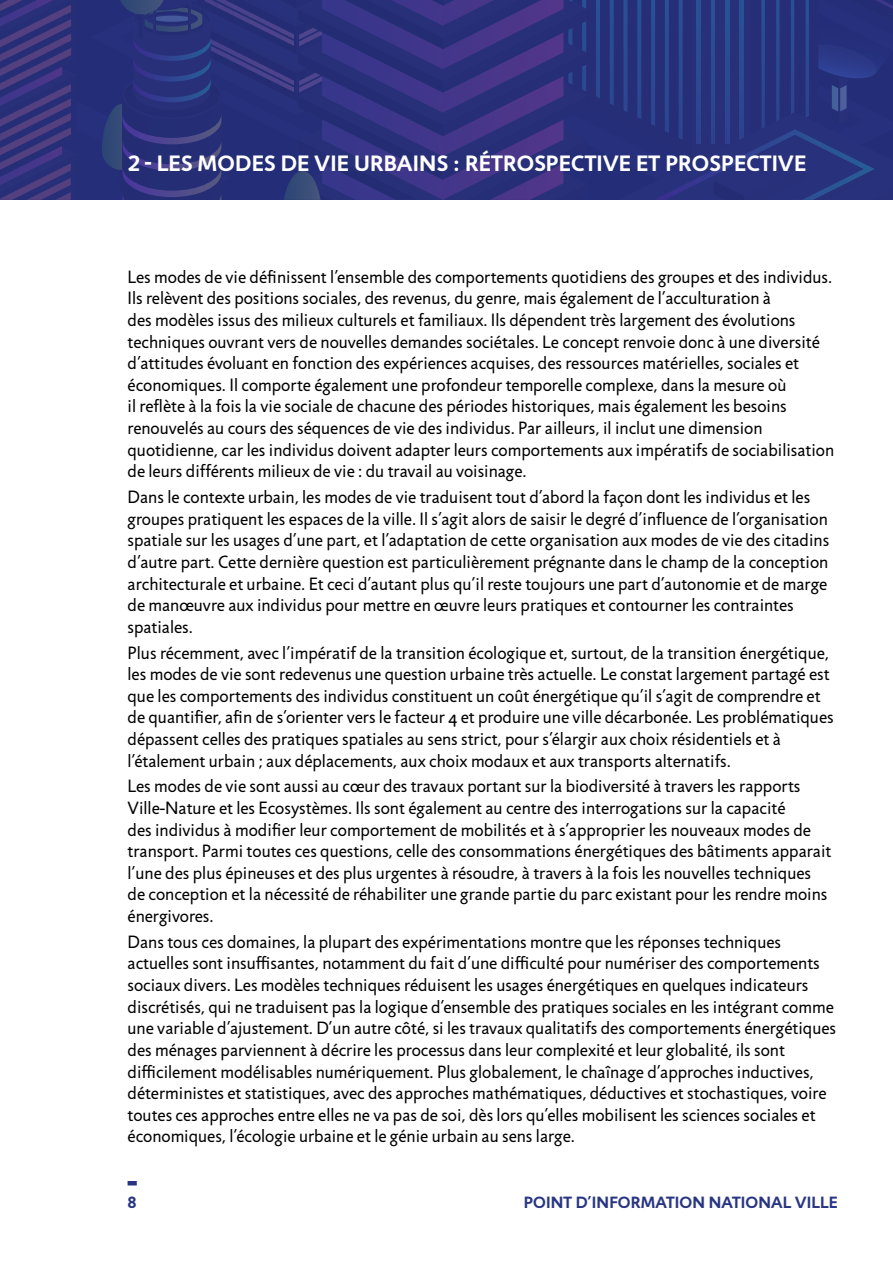
<style>
.page{position:relative;width:893px;height:1263px;background:#fff}
.page>*{position:absolute;margin:0;border:0;box-sizing:border-box;transform-origin:0 0}
.t1{font:700 22.5px "Jigsaw";color:#fff}
.t2{font:18px/21.6px "Jigsaw";color:#000}
.t3{font:700 16.5px "Jigsaw";letter-spacing:.01em;color:#283583}
</style>
<div class="page">
<svg style="left:0;top:0;width:893px;height:200px;background:#2c327c"></svg>
<svg style="left:128px;top:1181px;width:9px;height:4px"></svg>
<p class="t1" style="left:128px;top:150px;width:87px">2 - LES MODES</p>
<p class="t1" style="left:281px;top:150px;width:47px">DE VIE</p>
<p class="t1" style="left:354px;top:150px;width:15px">URBAINS</p>
<p class="t1" style="left:453px;top:150px;width:26px">: RÉTROSPECTIVE</p>
<p class="t1" style="left:636px;top:150px;width:42px">ET PROSPECTIVE</p>
<p class="t2" style="left:128px;top:266px;width:708px">Les modes de vie définissent l’ensemble des comportements quotidiens des groupes et des individus.<br>Ils relèvent des positions sociales, des revenus, du genre, mais également de l’acculturation à<br>des modèles issus des milieux culturels et familiaux. Ils dépendent très largement des évolutions techniques ouvrant vers de nouvelles demandes sociétales. Le concept renvoie donc à une diversité d’attitudes évoluant en fonction des expériences acquises, des ressources matérielles, sociales et économiques. Il comporte également une profondeur temporelle complexe, dans la mesure où<br>il reflète à la fois la vie sociale de chacune des périodes historiques, mais également les besoins renouvelés au cours des séquences de vie des individus. Par ailleurs, il inclut une dimension quotidienne, car les individus doivent adapter leurs comportements aux impératifs de sociabilisation de leurs différents milieux de vie : du travail au voisinage.</p>
<p class="t2" style="left:128px;top:486px;width:703px">Dans le contexte urbain, les modes de vie traduisent tout d’abord la façon dont les individus et les groupes pratiquent les espaces de la ville. Il s’agit alors de saisir le degré d’influence de l’organisation spatiale sur les usages d’une part, et l’adaptation de cette organisation aux modes de vie des citadins d’autre part. Cette dernière question est particulièrement prégnante dans le champ de la conception architecturale et urbaine. Et ceci d’autant plus qu’il reste toujours une part d’autonomie et de marge de manœuvre aux individus pour mettre en œuvre leurs pratiques et contourner les contraintes spatiales.</p>
<p class="t2" style="left:128px;top:642px;width:708px">Plus récemment, avec l’impératif de la transition écologique et, surtout, de la transition énergétique, les modes de vie sont redevenus une question urbaine très actuelle. Le constat largement partagé est que les comportements des individus constituent un coût énergétique qu’il s’agit de comprendre et de quantifier, afin de s’orienter vers le facteur 4 et produire une ville décarbonée. Les problématiques dépassent celles des pratiques spatiales au sens strict, pour s’élargir aux choix résidentiels et à l’étalement urbain ; aux déplacements, aux choix modaux et aux transports alternatifs.</p>
<p class="t2" style="left:128px;top:775px;width:705px">Les modes de vie sont aussi au cœur des travaux portant sur la biodiversité à travers les rapports Ville-Nature et les Ecosystèmes. Ils sont également au centre des interrogations sur la capacité<br>des individus à modifier leur comportement de mobilités et à s’approprier les nouveaux modes de transport. Parmi toutes ces questions, celle des consommations énergétiques des bâtiments apparait l’une des plus épineuses et des plus urgentes à résoudre, à travers à la fois les nouvelles techniques de conception et la nécessité de réhabiliter une grande partie du parc existant pour les rendre moins énergivores.</p>
<p class="t2" style="left:128px;top:931px;width:710px">Dans tous ces domaines, la plupart des expérimentations montre que les réponses techniques actuelles sont insuffisantes, notamment du fait d’une difficulté pour numériser des comportements sociaux divers. Les modèles techniques réduisent les usages énergétiques en quelques indicateurs discrétisés, qui ne traduisent pas la logique d’ensemble des pratiques sociales en les intégrant comme une variable d’ajustement. D’un autre côté, si les travaux qualitatifs des comportements énergétiques des ménages parviennent à décrire les processus dans leur complexité et leur globalité, ils sont difficilement modélisables numériquement. Plus globalement, le chaînage d’approches inductives, déterministes et statistiques, avec des approches mathématiques, déductives et stochastiques, voire toutes ces approches entre elles ne va pas de soi, dès lors qu’elles mobilisent les sciences sociales et économiques, l’écologie urbaine et le génie urbain au sens large.</p>
<p class="t3" style="left:128px;top:1192px;width:11px">8</p>
<p class="t3" style="left:524px;top:1192px;width:315px">POINT D’INFORMATION NATIONAL VILLE</p>
</div>
